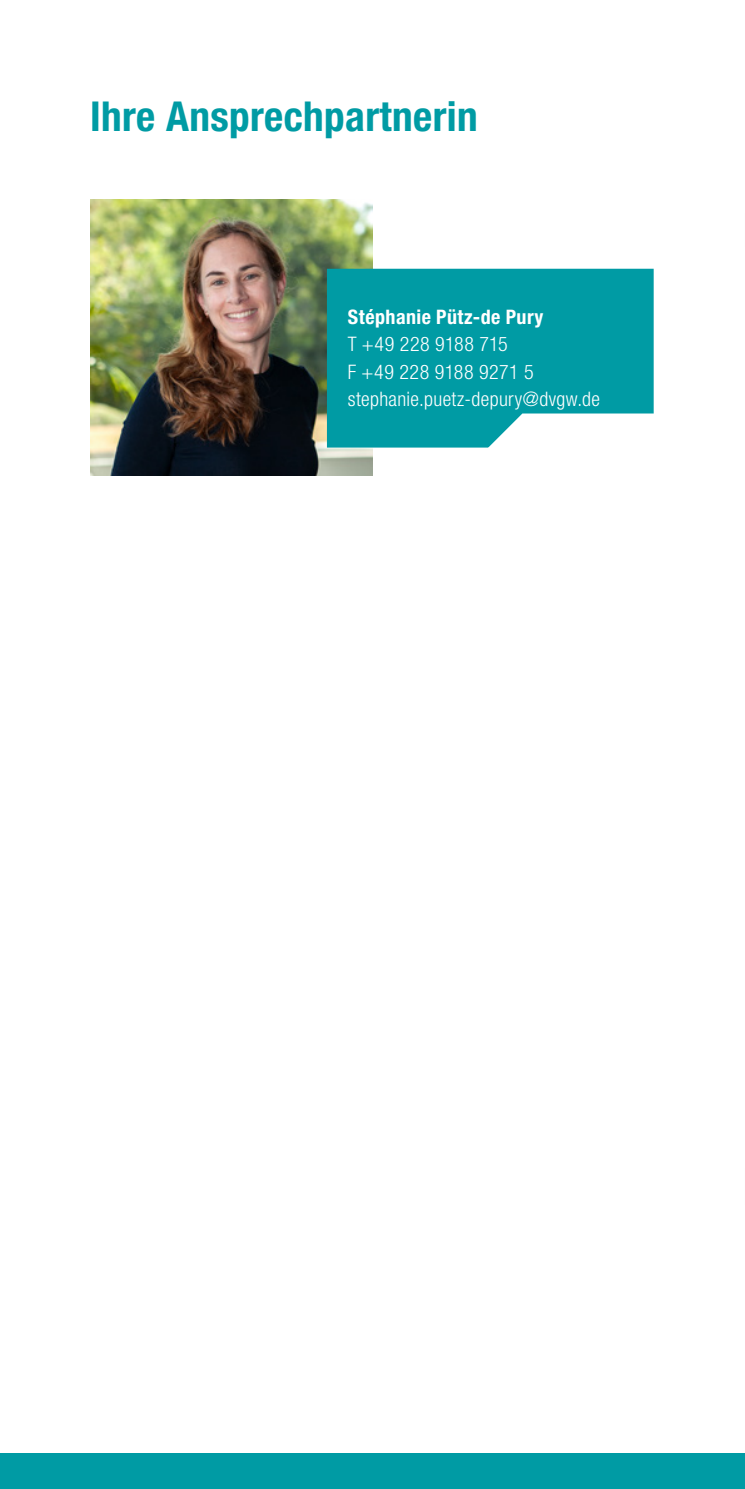
<style>
.page{position:relative;width:745px;height:1489px;background:#fff}
.page>*{position:absolute;margin:0;border:0;box-sizing:border-box;transform-origin:0 0}
.Übergeordnete_Theme{font:700 condensed 41.25px "Helvetica Neue LT Pro";letter-spacing:.01em;color:#009ba4}
.Fließtext_klein{font:300 condensed 20px "Helvetica Neue LT Pro";letter-spacing:.02em;color:#fff}
.Fließtext_klein-2{font:700 condensed 20px "Helvetica Neue LT Pro";letter-spacing:.025em;color:#fff}
</style>
<div class="page">
<div style="left:0;top:1453px;width:744px;height:35px;background:#009ba4"></div>
<img style="left:90px;top:200px;width:282px;height:275px">
<div style="left:327px;top:269px;width:326px;height:178px;background:#009ba4"></div>
<svg style="left:486px;top:413px;width:168px;height:35px"></svg>
<p class="Übergeordnete_Theme" style="left:90px;top:92px;width:389px">Ihre Ansprechpartnerin</p>
<p class="Fließtext_klein-2" style="left:347px;top:305px;width:197px">Stéphanie Pütz-de Pury</p>
<p class="Fließtext_klein" style="left:347px;top:333px;width:161px">T +49 228 9188 715</p>
<p class="Fließtext_klein" style="left:347px;top:360px;width:187px">F +49 228 9188 9271 5</p>
<p class="Fließtext_klein" style="left:347px;top:388px;width:253px">stephanie.puetz-depury@dvgw.de</p>
</div>
